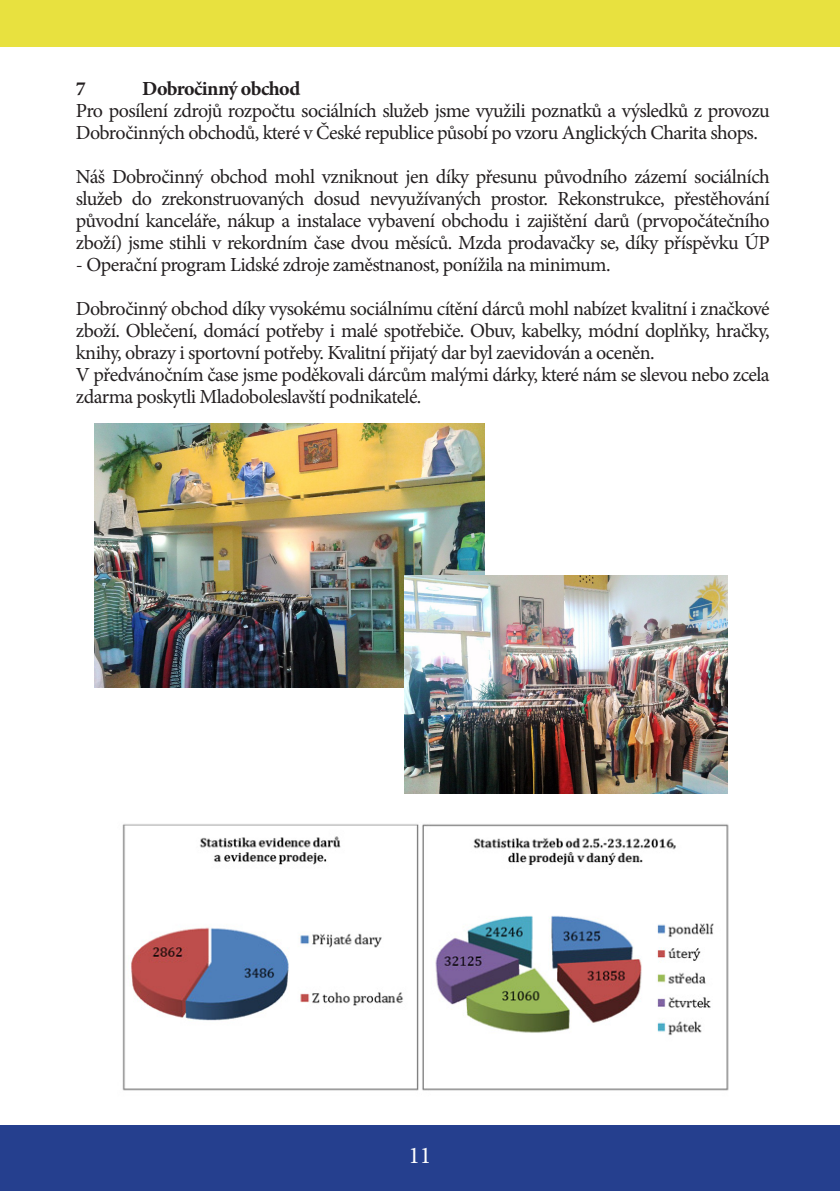
<style>
.page{position:relative;width:840px;height:1191px;background:#fff}
.page>*{position:absolute;margin:0;border:0;box-sizing:border-box;transform-origin:0 0}
.t1{font:24px "Minion Pro";color:#fff}
.t2{font:20px/22px "Minion Pro";letter-spacing:-.03em;color:#231f20}
.t3{font:700 20px "Minion Pro";letter-spacing:-.03em;color:#231f20}
</style>
<div class="page">
<div style="left:0;top:1125px;width:839px;height:66px;background:#253f8e"></div>
<div style="left:0;top:0;width:839px;height:47px;background:#e8e13f"></div>
<img style="left:95px;top:423px;width:389px;height:264px">
<img style="left:404px;top:575px;width:323px;height:219px">
<img style="left:122px;top:824px;width:607px;height:267px">
<p class="t3" style="left:76px;top:75px;width:11px">7</p>
<p class="t3" style="left:142px;top:75px;width:159px">Dobročinný obchod</p>
<p class="t2" style="left:76px;top:100px;width:695px">Pro posílení zdrojů rozpočtu sociálních služeb jsme využili poznatků a výsledků z provozu<br>Dobročinných obchodů, které v České republice působí po vzoru Anglických Charita shops.</p>
<p class="t2" style="left:76px;top:166px;width:695px;text-align:justify">Náš Dobročinný obchod mohl vzniknout jen díky přesunu původního zázemí sociálních služeb do zrekonstruovaných dosud nevyužívaných prostor. Rekonstrukce, přestěhování původní kanceláře, nákup a instalace vybavení obchodu i zajištění darů (prvopočátečního zboží) jsme stihli v rekordním čase dvou měsíců. Mzda prodavačky se, díky příspěvku ÚP</p>
<p class="t2" style="left:76px;top:254px;width:536px">- Operační program Lidské zdroje zaměstnanost, ponížila na minimum.</p>
<p class="t2" style="left:76px;top:298px;width:695px">Dobročinný obchod díky vysokému sociálnímu cítění dárců mohl nabízet kvalitní i značkové zboží. Oblečení, domácí potřeby i malé spotřebiče. Obuv, kabelky, módní doplňky, hračky, knihy, obrazy i sportovní potřeby. Kvalitní přijatý dar byl zaevidován a oceněn.<br>V předvánočním čase jsme poděkovali dárcům malými dárky, které nám se slevou nebo zcela zdarma poskytli Mladoboleslavští podnikatelé.</p>
<p class="t1" style="left:408px;top:1139px;width:25px">11</p>
</div>
